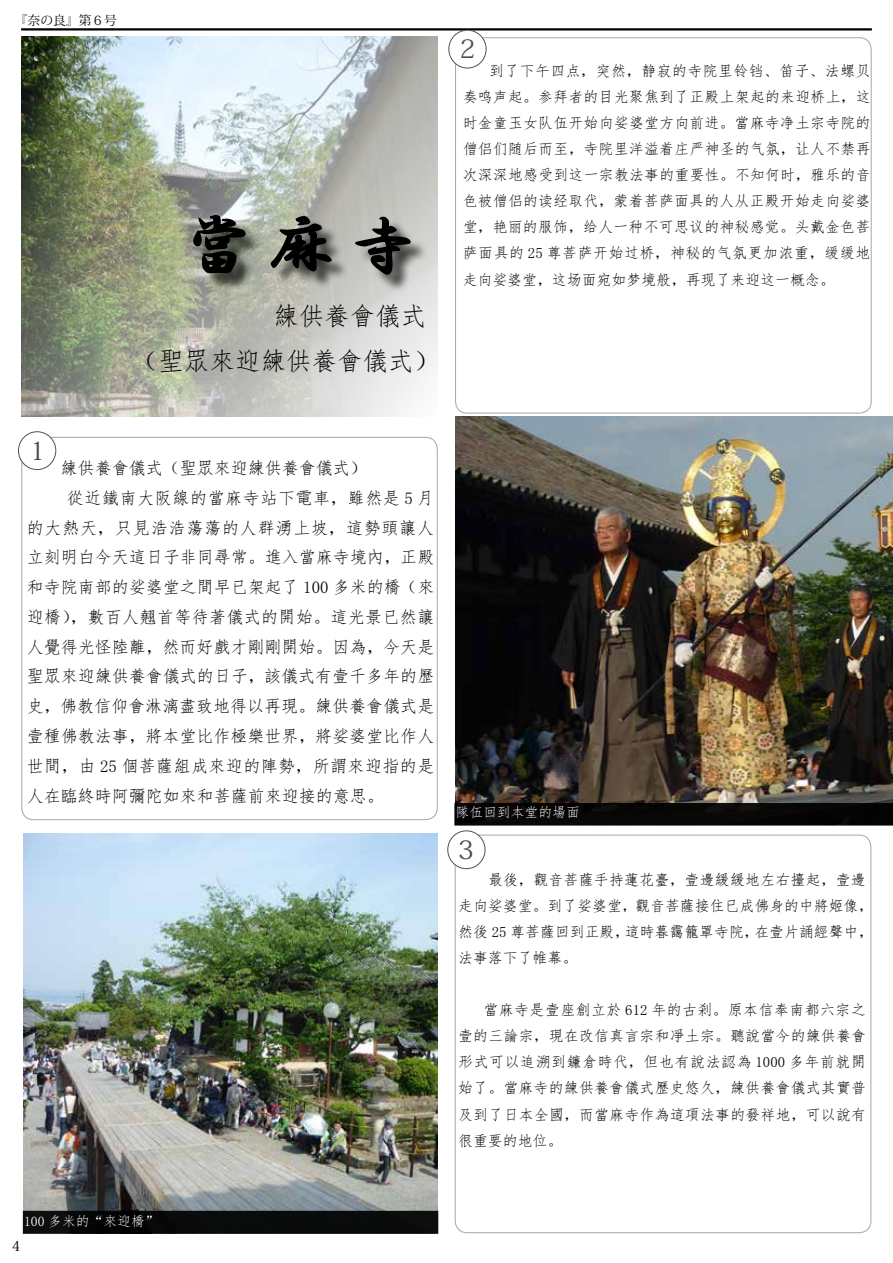
<style>
.page{position:relative;width:893px;height:1263px;background:#fff}
.page>*{position:absolute;margin:0;border:0;box-sizing:border-box;transform-origin:0 0}
.t1{font:64.8px "HGP Gyoshotai";color:#000}
.t2{font:25.5px/44.7px "Fang Song";color:#000}
.t3{font:25.5px "Koz Min Pr 6 N";color:#4c4948}
.t4{font:16.95px "Fang Song";color:#000}
.t5{font:16.95px "Fang Song";letter-spacing:.02em;color:#000}
.t6{font:16.95px "Fang Song";letter-spacing:.025em;color:#000}
.t7{font:16.95px "Fang Song";letter-spacing:.05em;color:#000}
.t8{font:16.95px "Fang Song";letter-spacing:.035em;color:#000}
.t9{font:14.85px/26.1px "Fang Song";color:#000;text-align:justify}
.t10{font:13.8px "Fang Song";color:#fff}
.t11{font:13.8px "Koz Min Pr 6 N";color:#000}
.t12{font:12.75px "Koz Min Pr 6 N";color:#000}
.s1{font-family:"Koz Min Pr 6 N"}
.s2{font-family:"HGP Soei Presence EB"}
</style>
<div class="page">
<hr style="left:21px;top:30px;width:851px;height:1px;background:#000">
<hr style="left:21px;top:29px;width:851px;height:1px;background:#000">
<img style="left:455px;top:417px;width:438px;height:386px">
<img style="left:23px;top:833px;width:415px;height:378px">
<img style="left:21px;top:36px;width:417px;height:381px">
<div style="left:196px;top:218px;width:233px;height:75px;background:#000;opacity:.75"></div>
<svg style="left:192px;top:214px;width:54px;height:60px;background:#5c5e58"></svg>
<svg style="left:270px;top:215px;width:63px;height:57px;background:#6c6d66"></svg>
<svg style="left:354px;top:215px;width:57px;height:61px;background:#868783"></svg>
<div style="left:23px;top:1211px;width:415px;height:22px;background:#0a0b0b"></div>
<div style="left:455px;top:803px;width:438px;height:22px;background:#070706"></div>
<div style="left:18px;top:431px;width:38px;height:39px;border:1px solid #545251;border-radius:50%"></div>
<div style="left:449px;top:30px;width:37px;height:38px;border:1px solid #545251;border-radius:50%"></div>
<div style="left:448px;top:831px;width:37px;height:38px;border:1px solid #545251;border-radius:50%"></div>
<p class="t12" style="left:15px;top:13px;width:104px">『奈の良』第６号</p>
<h1 class="t1" style="left:185px;top:212px;width:234px">當麻寺</h1>
<h2 class="t2" style="left:133px;top:294px;width:308px;text-indent:140px">練供養會儀式（聖眾來迎練供養會儀式）</h2>
<h2 class="t3" style="left:455px;top:35px;width:27px">２</h2>
<p class="t9" style="left:463px;top:58px;width:409px;text-indent:6px"><span class="s1">　</span> 到了下午四点，突然，静寂的寺院里铃铛、笛子、法螺贝奏鸣声起。参拜者的目光聚焦到了正殿上架起的来迎桥上，这时金童玉女队伍开始向娑婆堂方向前进。當麻寺净土宗寺院的僧侣们随后而至，寺院里洋溢着庄严神圣的气氛，让人不禁再次深深地感受到这一宗教法事的重要性。不知何时，雅乐的音色被僧侣的读经取代，蒙着菩萨面具的人从正殿开始走向娑婆堂，艳丽的服饰，给人一种不可思议的神秘感觉。头戴金色菩萨面具的 25 尊菩萨开始过桥，神秘的气氛更加浓重，缓缓地走向娑婆堂，这场面宛如梦境般，再现了来迎这一概念。</p>
<h2 class="t3" style="left:30px;top:436px;width:17px">1</h2>
<p class="t4" style="left:27px;top:459px;width:342px"><span class="s2">　　　</span>練供養會儀式（聖眾來迎練供養會儀式）</p>
<p class="t8" style="left:67px;top:489px;width:369px">從近鐵南大阪線的當麻寺站下電車，雖然是 5 月</p>
<p class="t7" style="left:27px;top:519px;width:409px">的大熱天，只見浩浩蕩蕩的人群湧上坡，這勢頭讓人</p>
<p class="t4" style="left:27px;top:549px;width:409px">立刻明白今天這日子非同尋常。進入當麻寺境內，正殿</p>
<p class="t4" style="left:27px;top:579px;width:409px">和寺院南部的娑婆堂之間早已架起了 100 多米的橋（來</p>
<p class="t5" style="left:27px;top:608px;width:409px">迎橋），數百人翹首等待著儀式的開始。這光景已然讓</p>
<p class="t4" style="left:27px;top:638px;width:409px">人覺得光怪陸離，然而好戲才剛剛開始。因為，今天是</p>
<p class="t4" style="left:27px;top:668px;width:409px">聖眾來迎練供養會儀式的日子，該儀式有壹千多年的歷</p>
<p class="t4" style="left:27px;top:698px;width:409px">史，佛教信仰會淋漓盡致地得以再現。練供養會儀式是</p>
<p class="t4" style="left:27px;top:727px;width:409px">壹種佛教法事，將本堂比作極樂世界，將娑婆堂比作人</p>
<p class="t6" style="left:27px;top:757px;width:409px">世間，由 25 個菩薩組成來迎的陣勢，所謂來迎指的是</p>
<p class="t4" style="left:27px;top:787px;width:359px">人在臨終時阿彌陀如來和菩薩前來迎接的意思。</p>
<p class="t10" style="left:455px;top:805px;width:126px">隊伍回到本堂的場面</p>
<h2 class="t3" style="left:458px;top:835px;width:17px">3</h2>
<p class="t9" style="left:458px;top:867px;width:417px;text-align:left;text-indent:30px">最後，觀音菩薩手持蓮花臺，壹邊緩緩地左右擡起，壹邊走向娑婆堂。到了娑婆堂，觀音菩薩接住已成佛身的中將姬像，然後 25 尊菩薩回到正殿，這時暮靄籠罩寺院，在壹片誦經聲中，法事落下了帷幕。</p>
<p class="t9" style="left:458px;top:997px;width:409px">　 當麻寺是壹座創立於 612 年的古剎。原本信奉南都六宗之壹的三論宗，現在改信真言宗和凈土宗。聽說當今的練供養會形式可以追溯到鐮倉時代，但也有說法認為 1000 多年前就開始了。當麻寺的練供養會儀式歷史悠久，練供養會儀式其實普及到了日本全國，而當麻寺作為這項法事的發祥地，可以說有很重要的地位。</p>
<p class="t10" style="left:24px;top:1214px;width:136px">100 多米的“來迎橋”</p>
<p class="t11" style="left:12px;top:1238px;width:10px">4</p>
</div>
